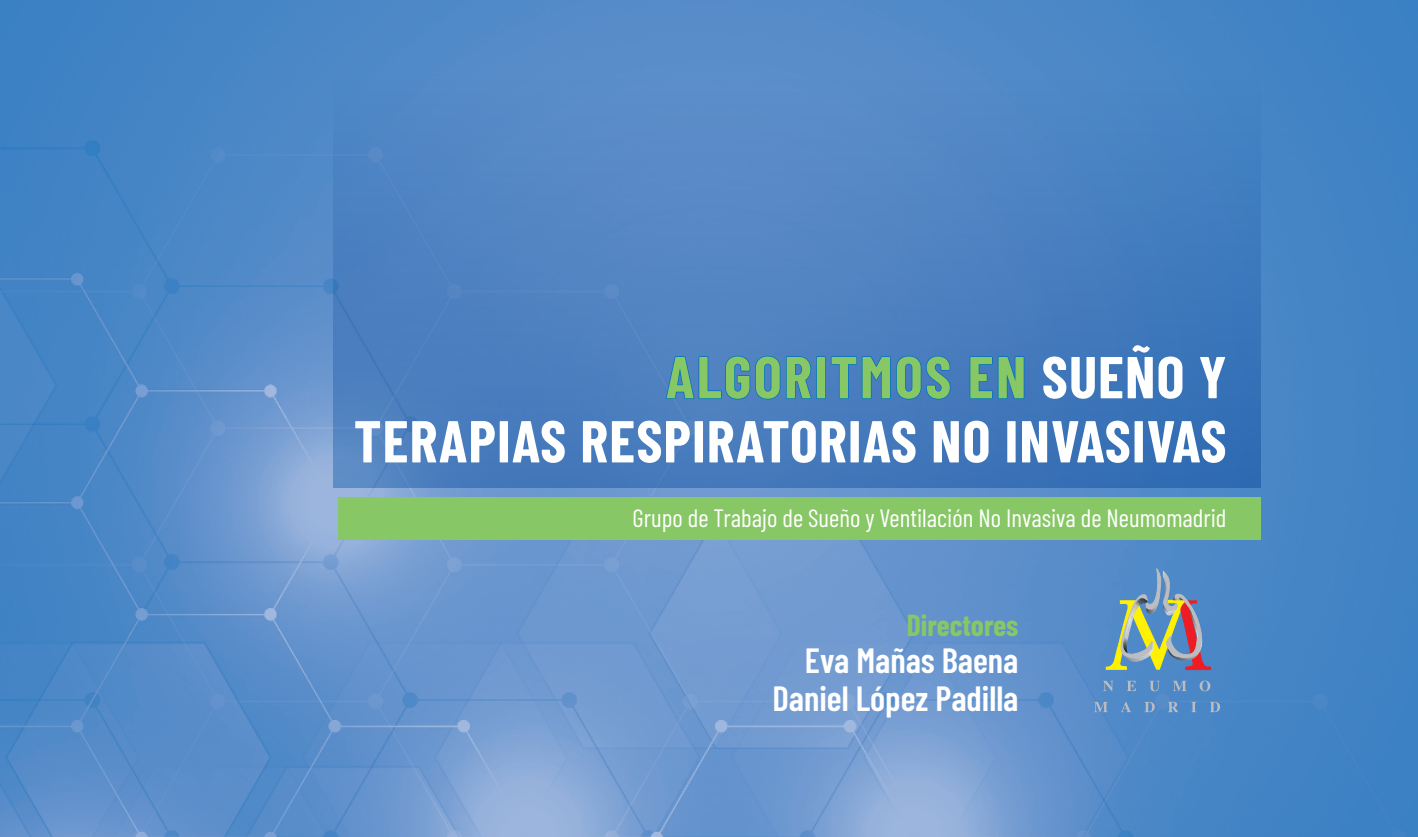
<style>
.page{position:relative;width:1418px;height:837px;background:#fff}
.page>*{position:absolute;margin:0;border:0;box-sizing:border-box;transform-origin:0 0}
.t1{font:700 59px/64px "Barlow Condensed";letter-spacing:.02em;color:#fff;text-align:right}
.t2{font:600 35px/37.8px "Barlow Condensed";color:#fff;text-align:right}
.t3{font:700 29.5px "Barlow Condensed";color:#87c765}
.t4{font:25px "Barlow Condensed";color:#fff}
.s1{color:#0073bc}
</style>
<div class="page">
<img style="left:0;top:0;width:1417px;height:836px">
<svg style="left:333px;top:0;width:927px;height:487px;fill:#4e83c2"></svg>
<svg style="left:1105px;top:568px;width:105px;height:101px"></svg>
<svg style="left:1093px;top:701px;width:14px;height:10px"></svg>
<svg style="left:1120px;top:701px;width:11px;height:10px"></svg>
<svg style="left:1144px;top:701px;width:10px;height:10px"></svg>
<svg style="left:1167px;top:701px;width:11px;height:10px"></svg>
<svg style="left:1191px;top:701px;width:5px;height:10px"></svg>
<svg style="left:1209px;top:701px;width:11px;height:10px"></svg>
<svg style="left:1103px;top:680px;width:10px;height:11px"></svg>
<svg style="left:1126px;top:680px;width:10px;height:10px"></svg>
<svg style="left:1149px;top:680px;width:10px;height:11px"></svg>
<svg style="left:1172px;top:680px;width:14px;height:10px"></svg>
<svg style="left:1199px;top:680px;width:11px;height:11px"></svg>
<div style="left:338px;top:497px;width:922px;height:43px;background:#87c765"></div>
<h1 class="t1" style="left:354px;top:341px;width:874px"><span class="s1">ALGORITMOS EN</span> SUEÑO Y<br>TERAPIAS RESPIRATORIAS NO INVASIVAS</h1>
<p class="t4" style="left:632px;top:500px;width:595px">Grupo de Trabajo de Sueño y Ventilación No Invasiva de Neumomadrid</p>
<p class="t3" style="left:906px;top:604px;width:113px">Directores</p>
<h2 class="t2" style="left:772px;top:639px;width:248px">Eva Mañas Baena<br>Daniel López Padilla</h2>
</div>
